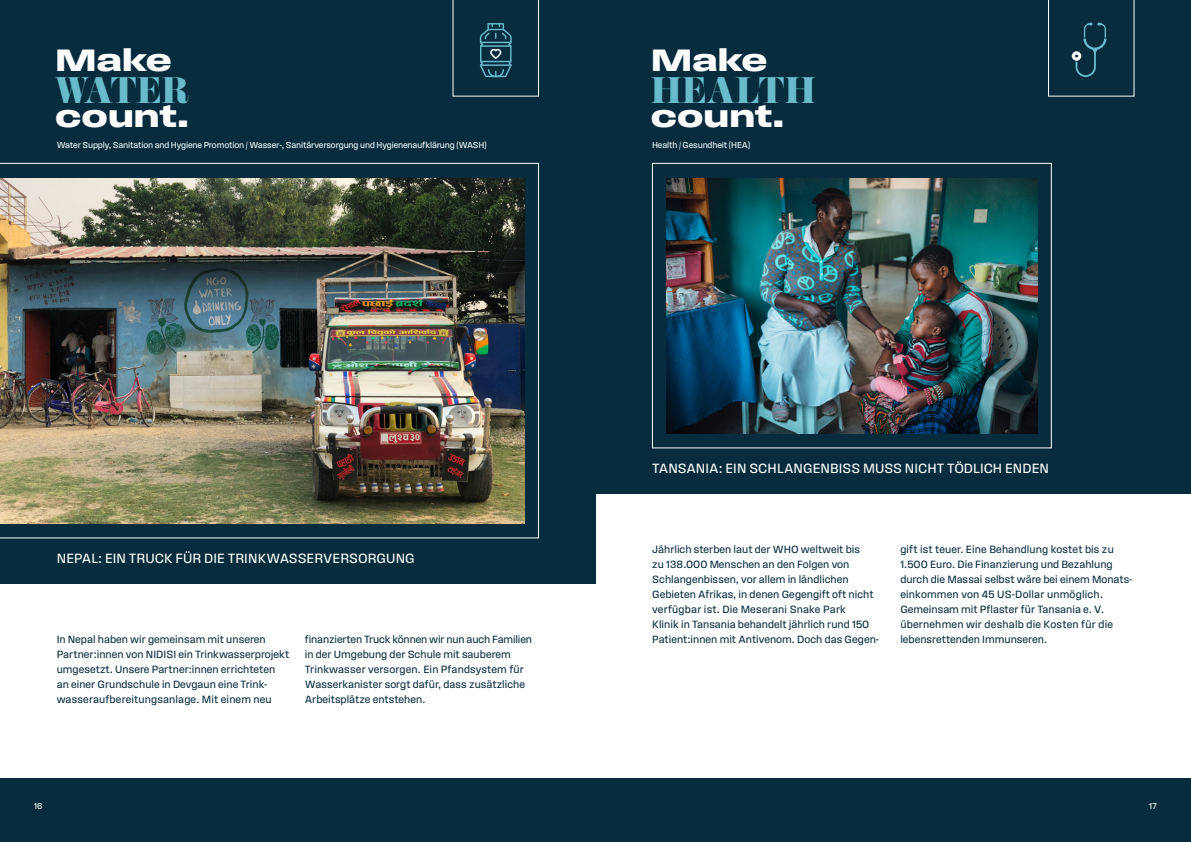
<style>
.page{position:relative;width:1191px;height:842px;background:#fff}
.page>*{position:absolute;margin:0;border:0;box-sizing:border-box;transform-origin:0 0}
.t1{font:32.3px "Field Gothic No.84 Demi X Wide";color:#fff}
.t2{font:32.3px "Eloquent JF Pro";color:#68bbcb}
.t3{font:14px "Field Gothic No.62";color:#fff}
.t4{font:11px/15px "Field Gothic No.62";color:#062c3d}
.t5{font:9px "Field Gothic No.62";letter-spacing:-.015em;color:#fff}
</style>
<div class="page">
<div style="left:0;top:0;width:595px;height:583px;background:#062c3d"></div>
<svg style="left:0;top:163px;width:539px;height:375px"></svg>
<img style="left:0;top:178px;width:524px;height:345px">
<div style="left:595px;top:0;width:596px;height:493px;background:#062c3d"></div>
<div style="left:652px;top:163px;width:399px;height:285px;border:1px solid #fff"></div>
<img style="left:666px;top:178px;width:371px;height:255px">
<svg style="left:453px;top:0;width:86px;height:96px"></svg>
<div style="left:0;top:778px;width:1191px;height:64px;background:#062c3d"></div>
<svg style="left:1048px;top:0;width:86px;height:96px"></svg>
<h1 class="t1" style="left:55px;top:43px;width:118px">Make</h1>
<h1 class="t2" style="left:55px;top:73px;width:135px">WATER</h1>
<h1 class="t1" style="left:55px;top:99px;width:135px">count.</h1>
<p class="t5" style="left:57px;top:140px;width:431px">Water Supply, Sanitation and Hygiene Promotion / Wasser-, Sanitärversorgung und Hygienenaufklärung (WASH)</p>
<h1 class="t1" style="left:651px;top:43px;width:118px">Make</h1>
<h1 class="t2" style="left:651px;top:73px;width:166px">HEALTH</h1>
<h1 class="t1" style="left:651px;top:99px;width:135px">count.</h1>
<p class="t5" style="left:652px;top:140px;width:99px">Health / Gesundheit (HEA)</p>
<p class="t3" style="left:57px;top:551px;width:360px">NEPAL: EIN TRUCK FÜR DIE TRINKWASSERVERSORGUNG</p>
<p class="t4" style="left:57px;top:632px;width:234px">In Nepal haben wir gemeinsam mit unseren Partner:innen von NIDISI ein Trinkwasserprojekt umgesetzt. Unsere Partner:innen errichteten an einer Grundschule in Devgaun eine Trink&shy;wasseraufbereitungsanlage. Mit einem neu</p>
<p class="t4" style="left:305px;top:632px;width:229px">finanzierten Truck können wir nun auch Familien in der Umgebung der Schule mit sauberem Trinkwasser versorgen. Ein Pfandsystem für Wasserkanister sorgt dafür, dass zusätzliche Arbeitsplätze entstehen.</p>
<p class="t3" style="left:652px;top:461px;width:398px">TANSANIA: EIN SCHLANGENBISS MUSS NICHT TÖDLICH ENDEN</p>
<p class="t4" style="left:652px;top:542px;width:228px">Jährlich sterben laut der WHO weltweit bis<br>zu 138.000 Menschen an den Folgen von Schlangenbissen, vor allem in ländlichen Gebieten Afrikas, in denen Gegengift oft nicht verfügbar ist. Die Meserani Snake Park<br>Klinik in Tansania behandelt jährlich rund 150<br>Patient:innen mit Antivenom. Doch das Gegen-</p>
<p class="t4" style="left:900px;top:542px;width:234px">gift ist teuer. Eine Behandlung kostet bis zu 1.500 Euro. Die Finanzierung und Bezahlung durch die Massai selbst wäre bei einem Monats&shy;einkommen von 45 US-Dollar unmöglich.<br>Gemeinsam mit Pflaster für Tansania e. V. übernehmen wir deshalb die Kosten für die lebensrettenden Immunseren.</p>
<p class="t5" style="left:34px;top:801px;width:10px">16</p>
<p class="t5" style="left:1149px;top:801px;width:9px">17</p>
</div>
